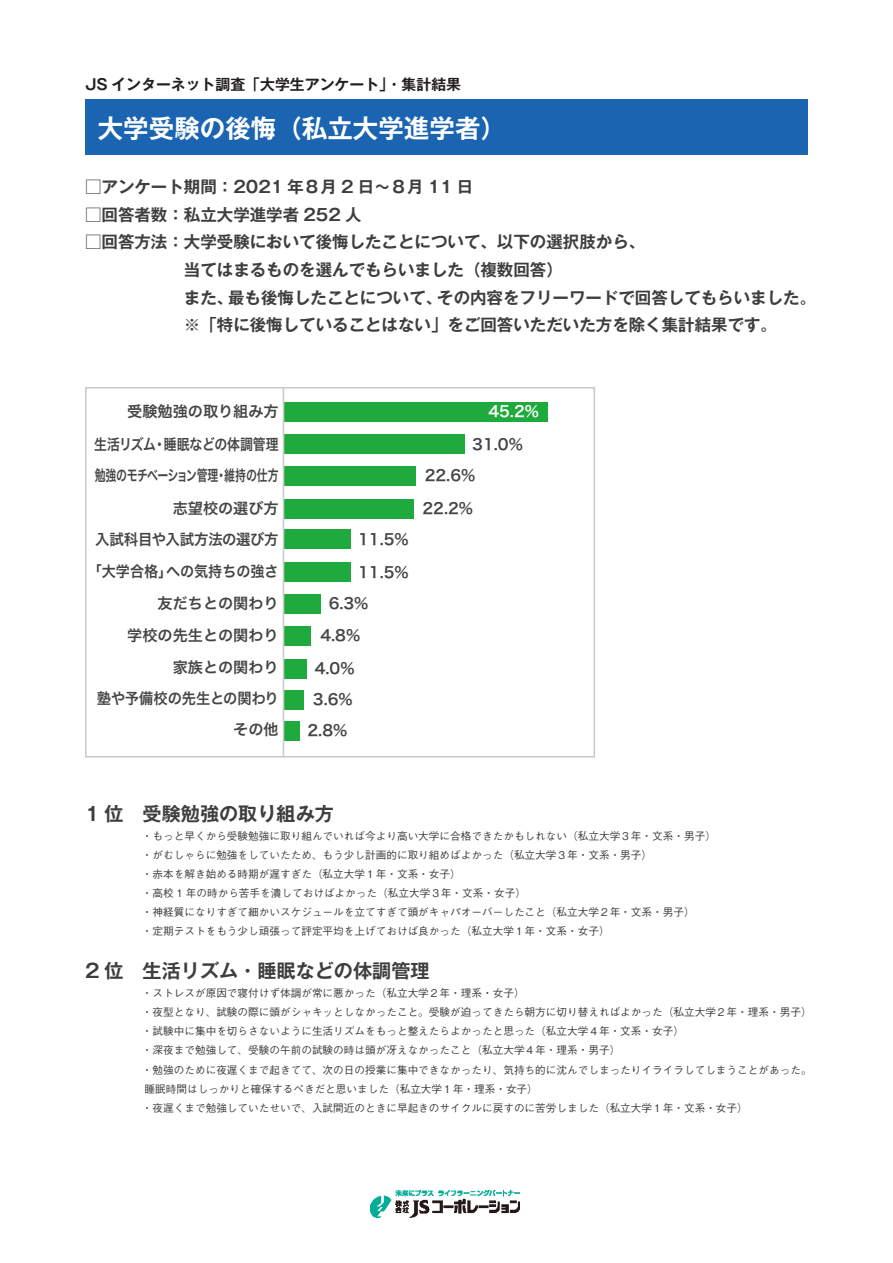
<style>
.page{position:relative;width:893px;height:1263px;background:#fff}
.page>*{position:absolute;margin:0;border:0;box-sizing:border-box;transform-origin:0 0}
.t1{font:700 25.5px "Gothic MB101 Pro De";color:#fff}
.t2{font:700 19.2px "Gothic MB101 Pro De";color:#3e3e3f}
.t3{font:700 16.5px/27.8px "Gothic MB101 Pro De";color:#3e3e3f}
.t4{font:15.15px/32.7px "Hira Kaku Pro N W6";color:#464546;text-align:right}
.t5{font:15.15px/31px "Hira Kaku Pro N W6";color:#464546;scale:.93 1}
.t6{font:15.15px "Hira Kaku Pro N W6";letter-spacing:-.03em;color:#464546;scale:.72 1}
.t7{font:15.15px/30.6px "Hira Kaku Pro N W6";color:#464546;text-align:right;scale:.94 1}
.t8{font:15.15px "Hira Kaku Pro N W6";color:#464546;scale:.95 1}
.t9{font:15.15px/32.7px "Hira Kaku Pro N W6";color:#fff}
.t10{font:15.15px "Hira Kaku Pro N W6";color:#464546;scale:.85 1}
.t11{font:15.15px "Hira Kaku Pro N W6";color:#464546;scale:.72 1}
.t12{font:700 14.85px "Gothic MB101 Pro De";color:#231f20}
.t13{font:500 10.65px/19.2px "Gothic BBB Pro";color:#3e3e3f}
.s1{color:#464546}
</style>
<div class="page">
<img style="left:371px;top:1191px;width:148px;height:26px">
<div style="left:85px;top:99px;width:723px;height:55px;background:#1a64b1"></div>
<div style="left:283px;top:402px;width:265px;height:20px;background:#1eaa3c"></div>
<div style="left:283px;top:434px;width:182px;height:20px;background:#1eaa3c"></div>
<div style="left:283px;top:466px;width:133px;height:20px;background:#1eaa3c"></div>
<div style="left:283px;top:498px;width:131px;height:20px;background:#1eaa3c"></div>
<div style="left:283px;top:529px;width:68px;height:20px;background:#1eaa3c"></div>
<div style="left:283px;top:562px;width:68px;height:20px;background:#1eaa3c"></div>
<div style="left:283px;top:594px;width:38px;height:19px;background:#1eaa3c"></div>
<div style="left:283px;top:626px;width:28px;height:20px;background:#1eaa3c"></div>
<div style="left:283px;top:658px;width:24px;height:20px;background:#1eaa3c"></div>
<div style="left:283px;top:690px;width:21px;height:19px;background:#1eaa3c"></div>
<div style="left:283px;top:721px;width:17px;height:20px;background:#1eaa3c"></div>
<div style="left:85px;top:387px;width:510px;height:370px;border:2px solid #cbcbcb"></div>
<hr style="left:283px;top:388px;width:1px;height:369px;background:#cbcbcb">
<p class="t12" style="left:85px;top:72px;width:378px">JS インターネット調査「大学生アンケート」・集計結果</p>
<p class="t1" style="left:98px;top:107px;width:410px">大学受験の後悔（私立大学進学者(</p>
<p class="t3" style="left:85px;top:171px;width:390px">□アンケート期間：2021 年８月 2 日～８月 11 日</p>
<p class="t3" style="left:85px;top:199px;width:278px">□回答者数：私立大学進学者 252 人</p>
<p class="t3" style="left:85px;top:226px;width:562px">□回答方法：大学受験において後悔したことについて、以下の選択肢から、</p>
<p class="t3" style="left:437px;top:254px;width:380px;text-indent:-253px">当てはまるものを選んでもらいました（複数回答(<br>その内容をフリーワードで回答してもらいました。</p>
<p class="t3" style="left:228px;top:281px;width:216px">最も後悔したことについて、</p>
<p class="t3" style="left:184px;top:281px;width:51px">また、</p>
<p class="t3" style="left:184px;top:309px;width:595px">※「特に後悔していることはない」をご回答いただいた方を除く集計結果です。</p>
<p class="t4" style="left:127px;top:395px;width:153px">受験勉強の取り組み方・睡眠などの体調管理</p>
<p class="t10" style="left:94px;top:430px;width:74px">生活リズム</p>
<p class="t6" style="left:95px;top:462px;width:257px">勉強のモチベーション管理維持の仕方</p>
<p class="t11" style="left:216px;top:462px;width:17px">・</p>
<p class="t4" style="left:173px;top:491px;width:107px">志望校の選び方</p>
<p class="t8" style="left:95px;top:525px;width:195px">入試科目や入試方法の選び方</p>
<p class="t5" style="left:166px;top:556px;width:123px">への気持ちの強さ</p>
<p class="t5" style="left:158px;top:556px;width:132px;text-indent:-70px">「大学合格」<br>友だちとの関わり</p>
<p class="t4" style="left:127px;top:618px;width:153px">学校の先生との関わり</p>
<p class="t4" style="left:173px;top:650px;width:107px">家族との関わり</p>
<p class="t7" style="left:97px;top:682px;width:195px">塾や予備校の先生との関わりその他</p>
<p class="t4" style="left:358px;top:522px;width:52px">11.5%</p>
<p class="t4" style="left:358px;top:556px;width:52px">11.5%</p>
<p class="t4" style="left:329px;top:587px;width:41px">6.3%</p>
<p class="t4" style="left:320px;top:619px;width:41px">4.8%</p>
<p class="t4" style="left:315px;top:651px;width:41px">4.0%</p>
<p class="t4" style="left:308px;top:683px;width:47px;line-height:31px;text-align:center">3.6%<br>2.8%</p>
<p class="t9" style="left:472px;top:395px;width:68px;text-indent:16px">45.2%<br><span class="s1">31.0%</span></p>
<p class="t4" style="left:422px;top:458px;width:54px;text-align:left">22.6%<br>22.2%</p>
<p class="t2" style="left:85px;top:797px;width:250px">1 位　受験勉強の取り組み方</p>
<p class="t13" style="left:142px;top:825px;width:576px">・もっと早くから受験勉強に取り組んでいれば今より高い大学に合格できたかもしれない（私立大学３年・文系・男子(</p>
<p class="t13" style="left:142px;top:844px;width:512px">・がむしゃらに勉強をしていたため、もう少し計画的に取り組めばよかった（私立大学３年・文系・男子(</p>
<p class="t13" style="left:142px;top:863px;width:320px">・赤本を解き始める時期が遅すぎた（私立大学１年・文系・女子(</p>
<p class="t13" style="left:142px;top:882px;width:386px">・高校 1 年の時から苦手を潰しておけばよかった（私立大学３年・文系・女子(</p>
<p class="t13" style="left:142px;top:901px;width:554px">・神経質になりすぎて細かいスケジュールを立てすぎて頭がキャパオーバーしたこと（私立大学２年・文系・男子(</p>
<p class="t13" style="left:142px;top:920px;width:469px">・定期テストをもう少し頑張って評定平均を上げておけば良かった（私立大学１年・文系・女子(</p>
<p class="t2" style="left:85px;top:955px;width:346px">2 位　生活リズム・睡眠などの体調管理</p>
<p class="t13" style="left:142px;top:982px;width:384px">・ストレスが原因で寝付けず体調が常に悪かった（私立大学２年・理系・女子(</p>
<p class="t13" style="left:142px;top:1001px;width:671px">・夜型となり、試験の際に頭がシャキッとしなかったこと。受験が迫ってきたら朝方に切り替えればよかった（私立大学２年・理系・男子(</p>
<p class="t13" style="left:142px;top:1020px;width:544px">・試験中に集中を切らさないように生活リズムをもっと整えたらよかったと思った（私立大学４年・文系・女子(</p>
<p class="t13" style="left:142px;top:1039px;width:480px">・深夜まで勉強して、受験の午前の試験の時は頭が冴えなかったこと（私立大学４年・理系・男子(</p>
<p class="t13" style="left:142px;top:1058px;width:671px">・勉強のために夜遅くまで起きてて、次の日の授業に集中できなかったり、気持ち的に沈んでしまったりイライラしてしまうことがあった。睡眠時間はしっかりと確保するべきだと思いました（私立大学１年・理系・女子(</p>
<p class="t13" style="left:142px;top:1097px;width:607px">・夜遅くまで勉強していたせいで、入試間近のときに早起きのサイクルに戻すのに苦労しました（私立大学１年・文系・女子(</p>
</div>
